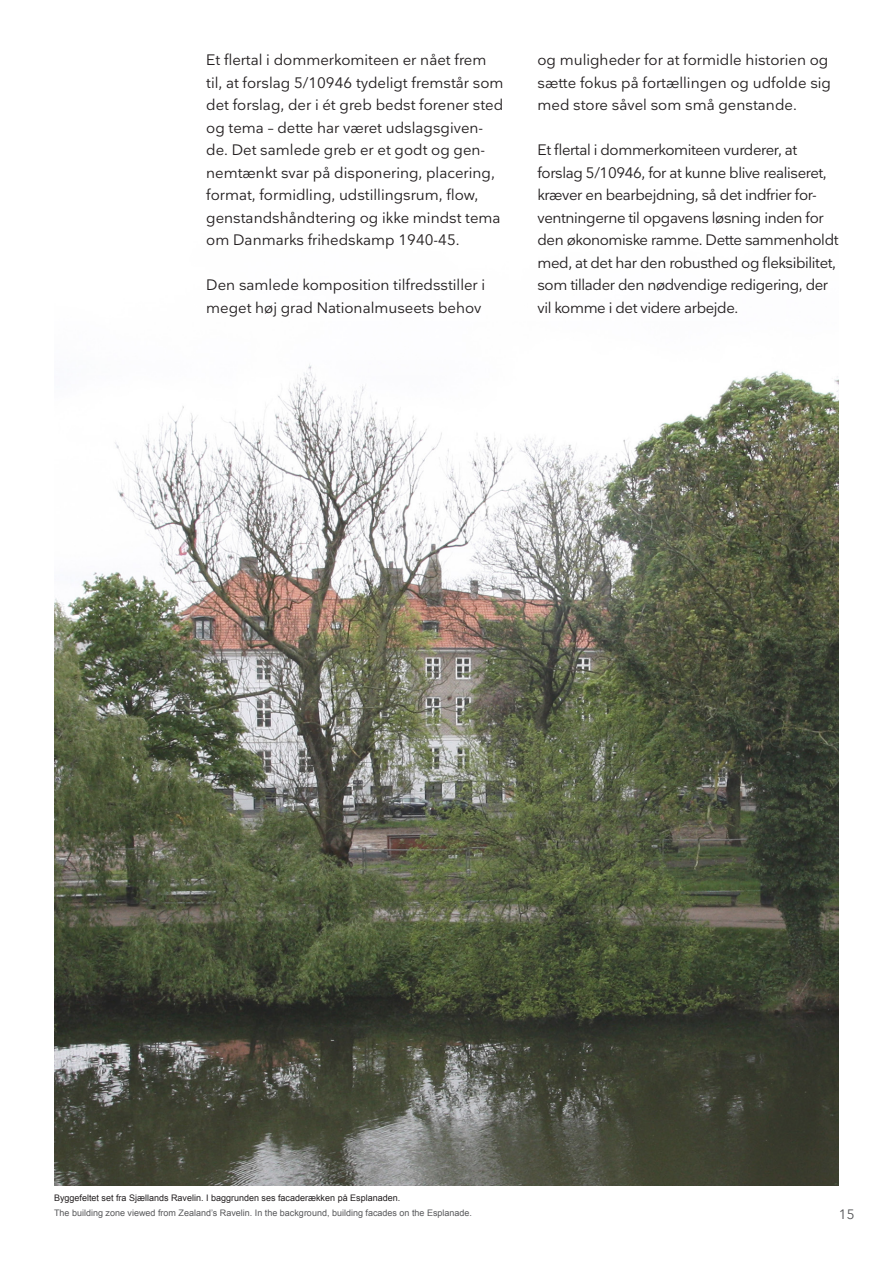
<style>
.page{position:relative;width:893px;height:1263px;background:#fff}
.page>*{position:absolute;margin:0;border:0;box-sizing:border-box;transform-origin:0 0}
.Brødtekst_Nationale{font:15px/22.5px "Nationale";color:#231f20}
.Brødtekst_Nationale-2{font:15px/22.5px "Nationale";letter-spacing:-.025em;color:#231f20}
.t1{font:13.5px "Nationale";color:#57585a}
.Billedtekst_2_engels{font:9px "Arial";color:#57585a}
.Billedtekst_2_dansk{font:9px "Arial";color:#231f20}
</style>
<div class="page">
<img style="left:54px;top:364px;width:785px;height:821px">
<p class="Brødtekst_Nationale" style="left:206px;top:49px;width:299px">Et flertal i dommerkomiteen er nået frem til, at forslag 5/10946 tydeligt fremstår som det forslag, der i ét greb bedst forener sted og tema – dette har været udslagsgiven&shy;de. Det samlede greb er et godt og gen&shy;nemtænkt svar på disponering, placering, format, formidling, udstillingsrum, flow, genstandshåndtering og ikke mindst tema om Danmarks frihedskamp 1940-45.</p>
<p class="Brødtekst_Nationale" style="left:206px;top:274px;width:281px">Den samlede komposition tilfredsstiller i meget høj grad Nationalmuseets behov</p>
<p class="Brødtekst_Nationale" style="left:537px;top:49px;width:295px">og muligheder for at formidle historien og sætte fokus på fortællingen og udfolde sig med store såvel som små genstande.</p>
<p class="Brødtekst_Nationale-2" style="left:537px;top:139px;width:303px">Et flertal i dommerkomiteen vurderer, at forslag 5/10946, for at kunne blive realiseret, kræver en bearbejdning, så det indfrier for&shy;ventningerne til opgavens løsning inden for den økonomiske ramme. Dette sammenholdt med, at det har den robusthed og fleksibilitet, som tillader den nødvendige redigering, der vil komme i det videre arbejde.</p>
<p class="Billedtekst_2_dansk" style="left:54px;top:1192px;width:348px">Byggefeltet set fra Sjællands Ravelin. I baggrunden ses facaderækken på Esplanaden.</p>
<p class="Billedtekst_2_engels" style="left:54px;top:1207px;width:420px">The building zone viewed from Zealand’s Ravelin. In the background, building facades on the Esplanade.</p>
<p class="t1" style="left:839px;top:1206px;width:17px">15</p>
</div>
